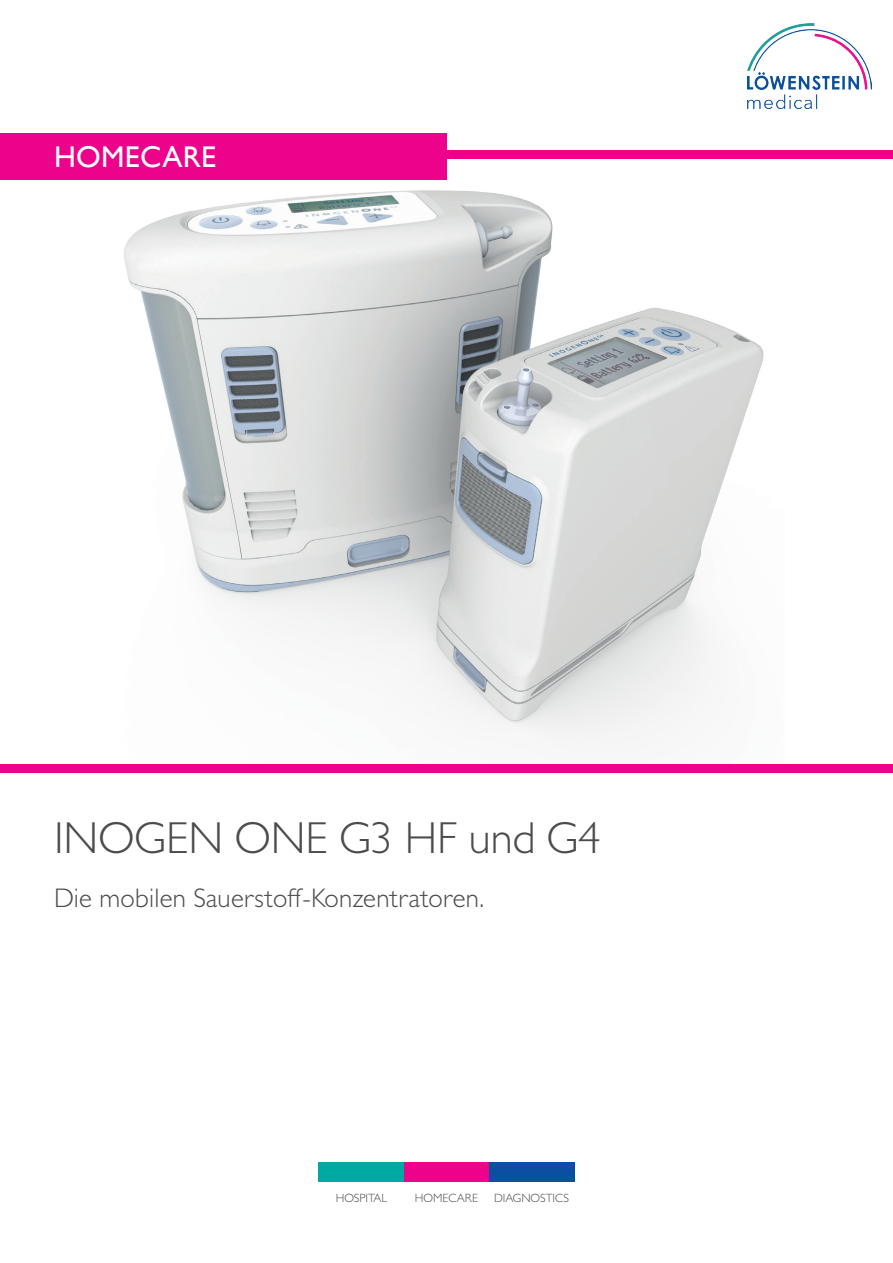
<style>
.page{position:relative;width:893px;height:1263px;background:#fff}
.page>*{position:absolute;margin:0;border:0;box-sizing:border-box;transform-origin:0 0}
.t1{font:300 45px "Gill Sans MT Pro";color:#4b4c4d}
.t2{font:30px "Gill Sans";letter-spacing:.01em;color:#fff}
.t3{font:300 27px "Gill Sans MT Pro";letter-spacing:.01em;color:#4b4c4d}
.t4{font:300 12px "Gill Sans MT Pro";color:#4b4c4d}
.s1{font-size:42px;color:#fff}
</style>
<div class="page">
<img style="left:108px;top:159px;width:677px;height:606px">
<img style="left:747px;top:24px;width:125px;height:85px">
<div style="left:0;top:150px;width:893px;height:9px;background:#ed028c"></div>
<div style="left:0;top:133px;width:446px;height:47px;background:#ed028c"></div>
<div style="left:0;top:765px;width:893px;height:8px;background:#ed028c"></div>
<div style="left:489px;top:1162px;width:85px;height:19px;background:#0a4fa2"></div>
<div style="left:404px;top:1162px;width:85px;height:19px;background:#ed028c"></div>
<div style="left:319px;top:1162px;width:85px;height:19px;background:#00a9a2"></div>
<p class="t2" style="left:54px;top:139px;width:164px">HOMECARE</p>
<h1 class="t1" style="left:54px;top:810px;width:548px">INOGEN ONE G3 HF und G4</h1>
<p class="t3" style="left:54px;top:881px;width:439px">Die mobilen Sauerstoff-Konzentratoren.<span class="s1">.</span></p>
<p class="t4" style="left:336px;top:1191px;width:53px">HOSPITAL</p>
<p class="t4" style="left:415px;top:1191px;width:65px">HOMECARE</p>
<p class="t4" style="left:494px;top:1191px;width:76px">DIAGNOSTICS</p>
</div>
